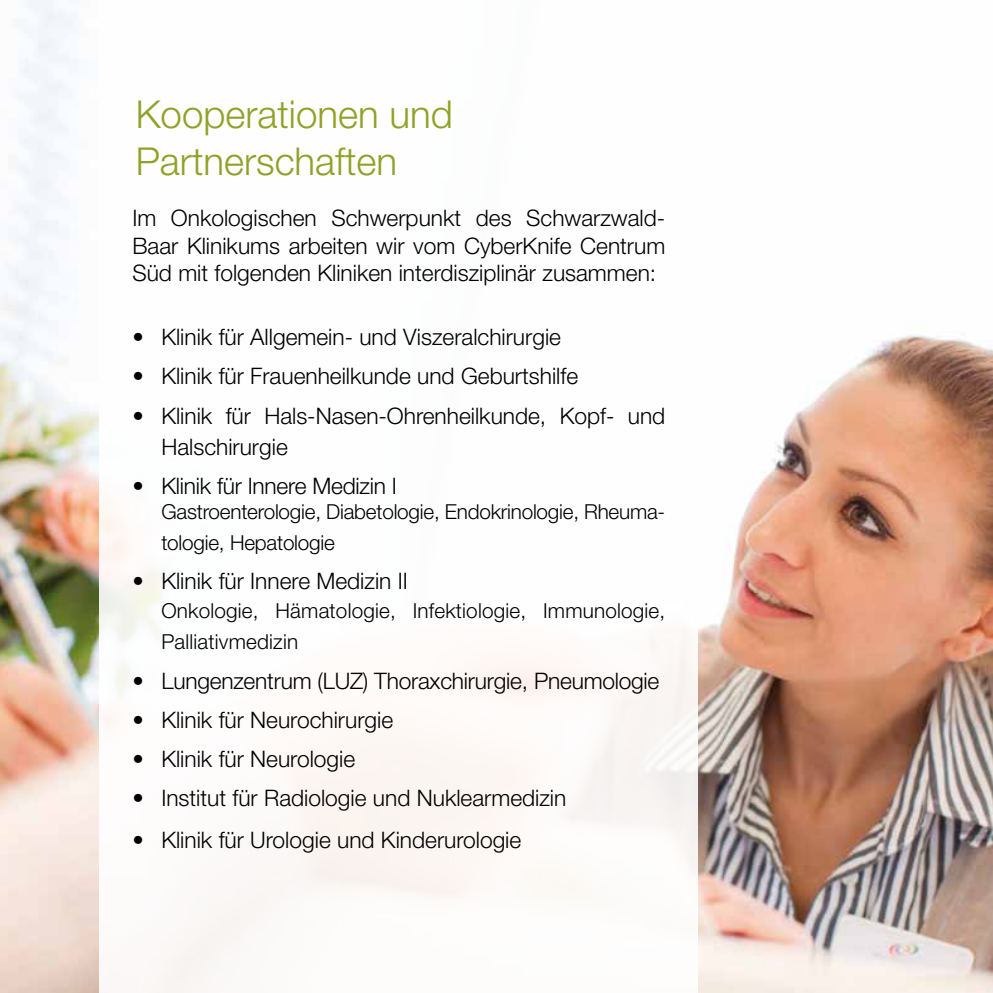
<style>
.page{position:relative;width:993px;height:993px;background:#fff}
.page>*{position:absolute;margin:0;border:0;box-sizing:border-box;transform-origin:0 0}
.t1{font:300 38.5px/46.2px "Helvetica Neue LT Std";color:#91a127}
.t2{font:300 22.75px/27.3px "Helvetica Neue LT Std";color:#000;text-align:justify}
.t3{font:300 20.65px/31px "Helvetica Neue LT Std";letter-spacing:-.01em;color:#000}
.t4{font:300 20.65px/31px "Helvetica Neue LT Std";letter-spacing:.01em;color:#000}
</style>
<div class="page">
<img style="left:0;top:0;width:992px;height:992px">
<div style="left:99px;top:0;width:598px;height:992px;background:#fff"></div>
<h1 class="t1" style="left:136px;top:91px;width:318px">Kooperationen und<br>Partnerschaften</h1>
<p class="t2" style="left:132px;top:204px;width:534px">Im Onkologischen Schwerpunkt des Schwarzwald-Baar Klinikums arbeiten wir vom CyberKnife Centrum Süd mit folgenden Kliniken interdisziplinär zusammen:</p>
<p class="t2" style="left:132px;top:323px;width:430px">• Klinik für Allgemein- und Viszeralchirurgie</p>
<p class="t2" style="left:132px;top:362px;width:447px">• Klinik für Frauenheilkunde und Geburtshilfe</p>
<p class="t2" style="left:161px;top:399px;width:505px;line-height:31px;text-indent:-29px">• Klinik für Hals-Nasen-Ohrenheilkunde, Kopf- und<br>Halschirurgie</p>
<p class="t2" style="left:132px;top:471px;width:266px">• Klinik für Innere Medizin I</p>
<p class="t3" style="left:161px;top:495px;width:505px">Gastroenterologie, Diabetologie, Endokrinologie, Rheuma&shy;tologie, Hepatologie</p>
<p class="t2" style="left:132px;top:567px;width:277px">• Klinik für Innere Medizin II</p>
<p class="t4" style="left:161px;top:594px;width:505px">Onkologie, Hämatologie, Infektiologie, Immunologie,<br>Palliativmedizin</p>
<p class="t2" style="left:132px;top:666px;width:528px">• Lungenzentrum (LUZ) Thoraxchirurgie, Pneumologie</p>
<p class="t2" style="left:132px;top:705px;width:262px">• Klinik für Neurochirurgie</p>
<p class="t2" style="left:132px;top:744px;width:224px">• Klinik für Neurologie</p>
<p class="t2" style="left:132px;top:784px;width:435px">• Institut für Radiologie und Nuklearmedizin</p>
<p class="t2" style="left:132px;top:825px;width:390px">• Klinik für Urologie und Kinderurologie</p>
</div>
